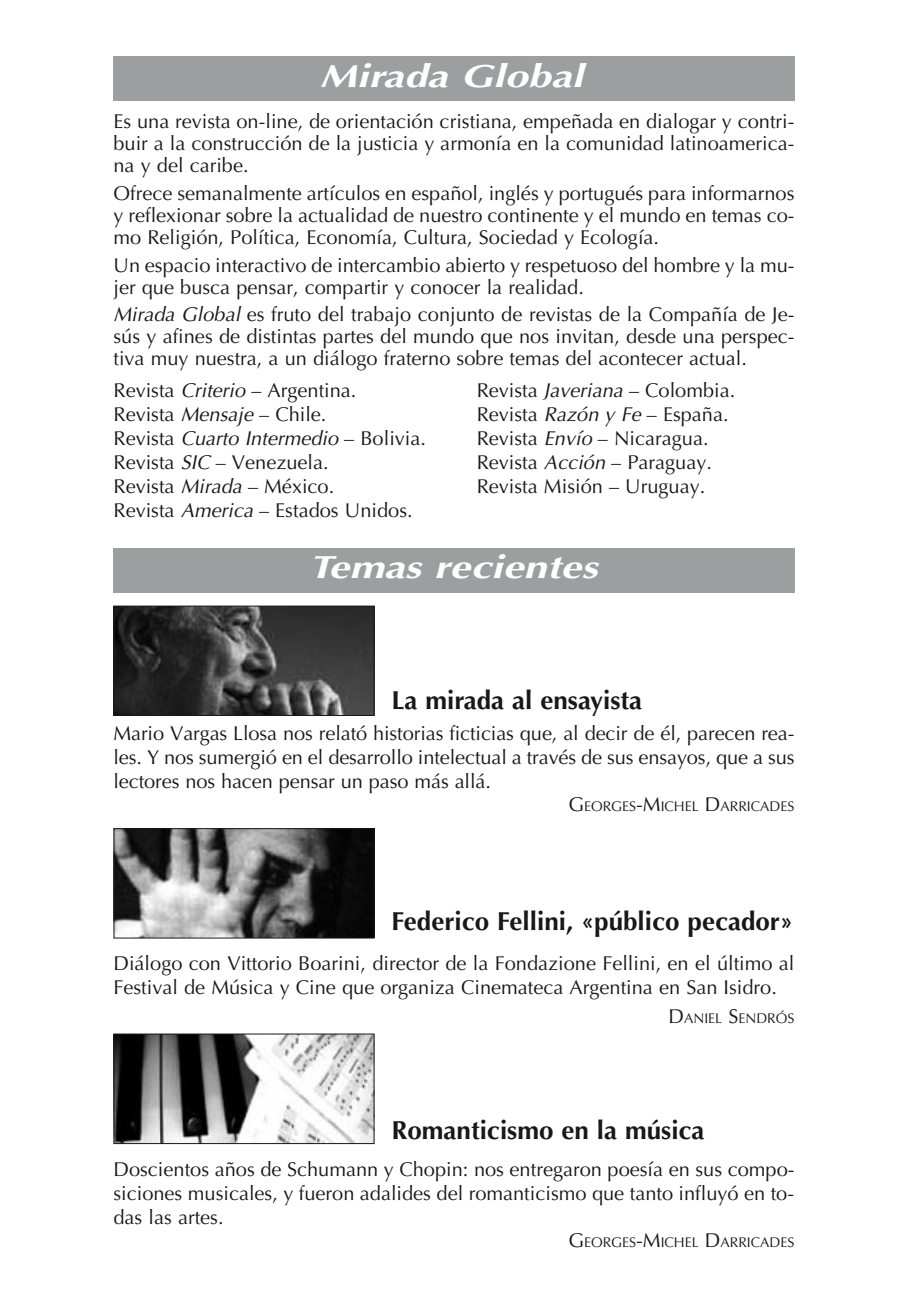
<style>
.page{position:relative;width:908px;height:1304px;background:#fff}
.page>*{position:absolute;margin:0;border:0;box-sizing:border-box;transform-origin:0 0}
.t1{font:italic 700 32px "Optima";color:#fff;scale:1.3 1}
.t2{font:700 26px "Optima";color:#1a171c}
.t3{font:20px/24px "Optima";color:#1a171c;text-align:justify}
.t4{font:14px "Optima";color:#1a171c}
.s1{font-style:italic}
.s2{font-size:20px}
</style>
<div class="page">
<img style="left:115px;top:608px;width:257px;height:106px">
<div style="left:113px;top:606px;width:261px;height:110px;border:1px solid #1a171c"></div>
<div style="left:113px;top:548px;width:681px;height:45px;background:#9d9ea0"></div>
<div style="left:113px;top:57px;width:681px;height:44px;background:#9d9ea0"></div>
<img style="left:115px;top:830px;width:257px;height:107px">
<div style="left:113px;top:828px;width:261px;height:111px;border:1px solid #1a171c"></div>
<img style="left:115px;top:1035px;width:257px;height:107px">
<div style="left:113px;top:1033px;width:261px;height:111px;border:1px solid #1a171c"></div>
<h1 class="t1" style="left:319px;top:62px;width:211px">Mirada Global</h1>
<p class="t3" style="left:113px;top:112px;width:682px;line-height:22px">Es una revista on-line, de orientación cristiana, empeñada en dialogar y contri&shy;buir a la construcción de la justicia y armonía en la comunidad latinoamerica&shy;na y del caribe.</p>
<p class="t3" style="left:113px;top:184px;width:682px;line-height:22px">Ofrece semanalmente artículos en español, inglés y portugués para informarnos y reflexionar sobre la actualidad de nuestro continente y el mundo en temas co&shy;mo Religión, Política, Economía, Cultura, Sociedad y Ecología.</p>
<p class="t3" style="left:113px;top:256px;width:682px;line-height:22px">Un espacio interactivo de intercambio abierto y respetuoso del hombre y la mu&shy;jer que busca pensar, compartir y conocer la realidad.</p>
<p class="t3" style="left:113px;top:305px;width:682px;line-height:22px"><span class="s1">Mirada Global</span> es fruto del trabajo conjunto de revistas de la Compañía de Je&shy;sús y afines de distintas partes del mundo que nos invitan, desde una perspec&shy;tiva muy nuestra, a un diálogo fraterno sobre temas del acontecer actual.</p>
<p class="t3" style="left:113px;top:381px;width:314px;text-align:left">Revista <span class="s1">Criterio</span>– Argentina.<br>Revista <span class="s1">Mensaje</span>– Chile.<br>Revista <span class="s1">CuartoIntermedio</span>– Bolivia.<br>Revista <span class="s1">SIC</span>– Venezuela.<br>Revista <span class="s1">Mirada</span>– México.<br>Revista <span class="s1">America</span>– Estados Unidos.</p>
<p class="t3" style="left:476px;top:380px;width:260px;text-align:left">Revista <span class="s1">Javeriana</span>– Colombia.<br>Revista <span class="s1">RazónyFe</span>– España.<br>Revista <span class="s1">Envío</span>– Nicaragua.<br>Revista <span class="s1">Acción</span>– Paraguay.<br>Revista Misión – Uruguay.</p>
<h1 class="t1" style="left:309px;top:554px;width:229px">Temas recientes</h1>
<h2 class="t2" style="left:391px;top:689px;width:252px">La mirada al ensayista</h2>
<p class="t3" style="left:113px;top:723px;width:682px">Mario Vargas Llosa nos relató historias ficticias que, al decir de él, parecen rea&shy;les. Y nos sumergió en el desarrollo intelectual a través de sus ensayos, que a sus lectores nos hacen pensar un paso más allá.</p>
<p class="t4" style="left:568px;top:801px;width:227px"><span class="s2">G</span>EORGES<span class="s2">-M</span>ICHEL <span class="s2">D</span>ARRICADES</p>
<h2 class="t2" style="left:391px;top:911px;width:403px">Federico Fellini, «público pecador»</h2>
<p class="t3" style="left:113px;top:953px;width:682px">Diálogo con Vittorio Boarini, director de la Fondazione Fellini, en el último al<br>Festival de Música y Cine que organiza Cinemateca Argentina en San Isidro.</p>
<p class="t4" style="left:668px;top:1013px;width:127px"><span class="s2">D</span>ANIEL <span class="s2">S</span>ENDRÓS</p>
<h2 class="t2" style="left:391px;top:1119px;width:314px">Romanticismo en la música</h2>
<p class="t3" style="left:113px;top:1159px;width:682px">Doscientos años de Schumann y Chopin: nos entregaron poesía en sus compo&shy;siciones musicales, y fueron adalides del romanticismo que tanto influyó en to&shy;das las artes.</p>
<p class="t4" style="left:568px;top:1236px;width:227px"><span class="s2">G</span>EORGES<span class="s2">-M</span>ICHEL <span class="s2">D</span>ARRICADES</p>
</div>
